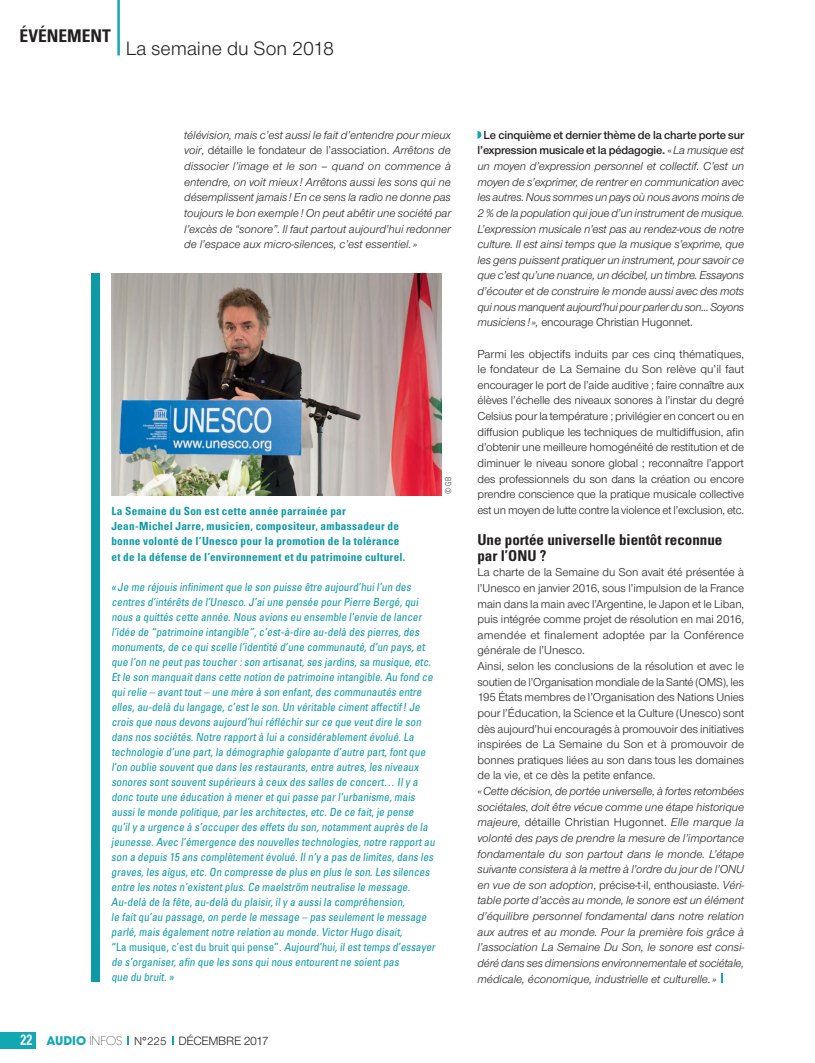
<style>
.page{position:relative;width:815px;height:1063px;background:#fff}
.page>*{position:absolute;margin:0;border:0;box-sizing:border-box;transform-origin:0 0}
.t1{font:20px "Nimbus Sans Novus T";color:#231f20}
.t2{font:700 condensed 17.5px "Univers LT Std";color:#231f20}
.t3{font:700 condensed 15px/15.6px "Univers";color:#231f20}
.t4{font:12.5px "Nimbus Sans Novus T";letter-spacing:-.03em;color:#231f20}
.t5{font:italic 11.88px/15.6px "Nimbus Sans Novus T";color:#231f20;text-align:justify}
.t6{font:11.88px/15.6px "Nimbus Sans Novus T";color:#231f20;text-align:justify}
.t7{font:condensed 11.25px/15px "Univers LT Std";color:#0d99a6}
.t8{font:700 condensed 11.25px/15.2px "Univers LT Std";letter-spacing:.025em;color:#0d99a6}
.t9{font:300 condensed 8.12px "Univers LT Std";color:#3e3e3f}
.s1{font-style:normal}
.s2{font-weight:600;font-style:normal}
.s3{font-family:"Univers LT Std";font-weight:700;font-size:15px;color:#fff}
.s4{font-family:"ITC Avant Garde Std";font-weight:700;font-size:11.88px;color:#11a8b4}
.s5{font-family:"ITC Avant Garde Std";font-weight:200;font-size:11.88px}
.s6{font-size:11.88px}
</style>
<div class="page">
<svg style="left:127px;top:1036px;width:2px;height:9px"></svg>
<div style="left:0;top:1032px;width:36px;height:17px;background:#11a8b4"></div>
<hr style="left:117px;top:0;width:3px;height:55px;background:#11a8b4">
<svg style="left:477px;top:131px;width:4px;height:8px"></svg>
<svg style="left:721px;top:973px;width:2px;height:9px"></svg>
<div style="left:91px;top:273px;width:9px;height:709px;background:#0d99a6"></div>
<img style="left:111px;top:273px;width:331px;height:222px">
<h2 class="t2" style="left:20px;top:25px;width:93px">ÉVÉNEMENT</h2>
<h1 class="t1" style="left:126px;top:37px;width:210px">La semaine du Son 2018</h1>
<p class="t5" style="left:184px;top:127px;width:268px">télévision, mais c’est aussi le fait d’entendre pour mieux voir<span class="s1">, détaille le fondateur de l’association.</span> Arrêtons de dissocier l’image et le son – quand on commence à entendre, on voit mieux ! Arrêtons aussi les sons qui ne désemplissent jamais ! En ce sens la radio ne donne pas toujours le bon exemple! On peut abêtir une société par l’excès de “sonore”. Il faut partout aujourd’hui redonner de l’espace aux micro-silences, c’est essentiel.»</p>
<p class="t5" style="left:477px;top:127px;width:268px;text-indent:6px"><span class="s2">Le cinquième et dernier thème de la charte porte sur l’expression musicale et la pédagogie.</span> <span class="s1">«</span>La musique est un moyen d’expression personnel et collectif. C’est un moyen de s’exprimer, de rentrer en communication avec les autres. Nous sommes un pays où nous avons moins de 2 % de la population qui joue d’un instrument de musique.<br>L’expression musicale n’est pas au rendez-vous de notre culture. Il est ainsi temps que la musique s’exprime, que les gens puissent pratiquer un instrument, pour savoir ce que c’est qu’une nuance, un décibel, un timbre. Essayons d’écouter et de construire le monde aussi avec des mots qui nous manquent aujourd’hui pour parler du son... Soyons musiciens!», <span class="s1">encourage Christian Hugonnet.</span></p>
<p class="t6" style="left:477px;top:346px;width:268px">Parmi les objectifs induits par ces cinq thématiques, le fondateur de La Semaine du Son relève qu’il faut encourager le port de l’aide auditive ; faire connaître aux élèves l’échelle des niveaux sonores à l’instar du degré Celsius pour la température ; privilégier en concert ou en diffusion publique les techniques de multidiffusion, afin d’obtenir une meilleure homogénéité de restitution et de diminuer le niveau sonore global ; reconnaître l’apport des professionnels du son dans la création ou encore prendre conscience que la pratique musicale collective est un moyen de lutte contre la violence et l’exclusion, etc.</p>
<p class="t3" style="left:477px;top:532px;width:246px">Une portée universelle bientôt reconnue par l’ONU ?</p>
<p class="t6" style="left:477px;top:564px;width:268px;text-align:left">La charte de la Semaine du Son avait été présentée à l’Unesco en janvier 2016, sous l’impulsion de la France main dans la main avec l’Argentine, le Japon et le Liban, puis intégrée comme projet de résolution en mai 2016, amendée et finalement adoptée par la Conférence générale de l’Unesco.<br>Ainsi, selon les conclusions de la résolution et avec le soutien de l’Organisation mondiale de la Santé (OMS), les 195 États membres de l’Organisation des Nations Unies pour l’Éducation, la Science et la Culture (Unesco) sont dès aujourd’hui encouragés à promouvoir des initiatives inspirées de La Semaine du Son et à promouvoir de bonnes pratiques liées au son dans tous les domaines de la vie, et ce dès la petite enfance.</p>
<p class="t5" style="left:477px;top:783px;width:268px">«Cette décision, de portée universelle, à fortes retombées sociétales, doit être vécue comme une étape historique majeure, <span class="s1">détaille Christian Hugonnet.</span> Elle marque la volonté des pays de prendre la mesure de l’importance fondamentale du son partout dans le monde. L’étape suivante consistera à la mettre à l’ordre du jour de l’ONU en vue de son adoption<span class="s1">, précise-t-il, enthousiaste.</span> Véri&shy;table porte d’accès au monde, le sonore est un élément d’équilibre personnel fondamental dans notre relation aux autres et au monde. Pour la première fois grâce à l’association La Semaine Du Son, le sonore est consi&shy;déré dans ses dimensions environnementale et sociétale, médicale, économique, industrielle et culturelle.»</p>
<p class="t9" style="left:443px;top:494px;width:18px;rotate:-90deg">© GB</p>
<p class="t8" style="left:111px;top:503px;width:296px">La Semaine du Son est cette année parrainée par Jean-Michel Jarre, musicien, compositeur, ambassadeur de bonne volonté de l’Unesco pour la promotion de la tolérance et de la défense de l’environnement et du patrimoine culturel.</p>
<p class="t7" style="left:111px;top:579px;width:327px">«Je me réjouis infinimentque le son puisse être aujourd’huil’un des centres d’intérêts de l’Unesco.J’aiune pensée pour Pierre Bergé,qui nous a quittés cette année.Nous avions eu ensemble l’envie de lancer l’idée de “patrimoine intangible”,c’est-à-dire au-delà des pierres,des monuments,de ce quiscelle l’identité d’une communauté,d’un pays,et que l’on ne peutpas toucher :son artisanat,ses jardins,sa musique,etc.<br>Etle son manquaitdans cette notion de patrimoine intangible.Au fond ce quirelie – avanttout– une mère à son enfant,des communautés entre elles,au-delà du langage,c’estle son.Un véritable cimentaffectif! Je crois que nous devons aujourd’huiréfléchir sur ce que veutdire le son dans nos sociétés.Notre rapportà luia considérablementévolué.La technologie d’une part,la démographie galopante d’autre part,fontque l’on oublie souventque dans les restaurants,entre autres,les niveaux sonores sontsouventsupérieurs à ceux des salles de concert… Ily a donc toute une éducation à mener etquipasse par l’urbanisme,mais aussile monde politique,par les architectes,etc.De ce fait,je pense qu’ily a urgence à s’occuper des effets du son,notammentauprès de la jeunesse.Avec l’émergence des nouvelles technologies,notre rapportau son a depuis 15 ans complètementévolué.Iln’y a pas de limites,dans les graves,les aigus,etc.On compresse de plus en plus le son.Les silences entre les notes n’existentplus.Ce maelström neutralise le message.<br>Au-delà de la fête,au-delà du plaisir,ily a aussila compréhension,<br>le faitqu’au passage,on perde le message – pas seulementle message parlé,mais égalementnotre relation au monde.Victor Hugo disait,<br>“La musique, c’est du bruit qui pense”.Aujourd’hui,ilesttemps d’essayer de s’organiser,afin que les sons quinous entourentne soientpas<br>que du bruit.»</p>
<p class="t4" style="left:21px;top:1034px;width:249px"><span class="s3">22</span> <span class="s4">AUDIO</span> <span class="s5">INFOS</span> <span class="s6">N°225</span> DÉCEMBRE 2017</p>
</div>
